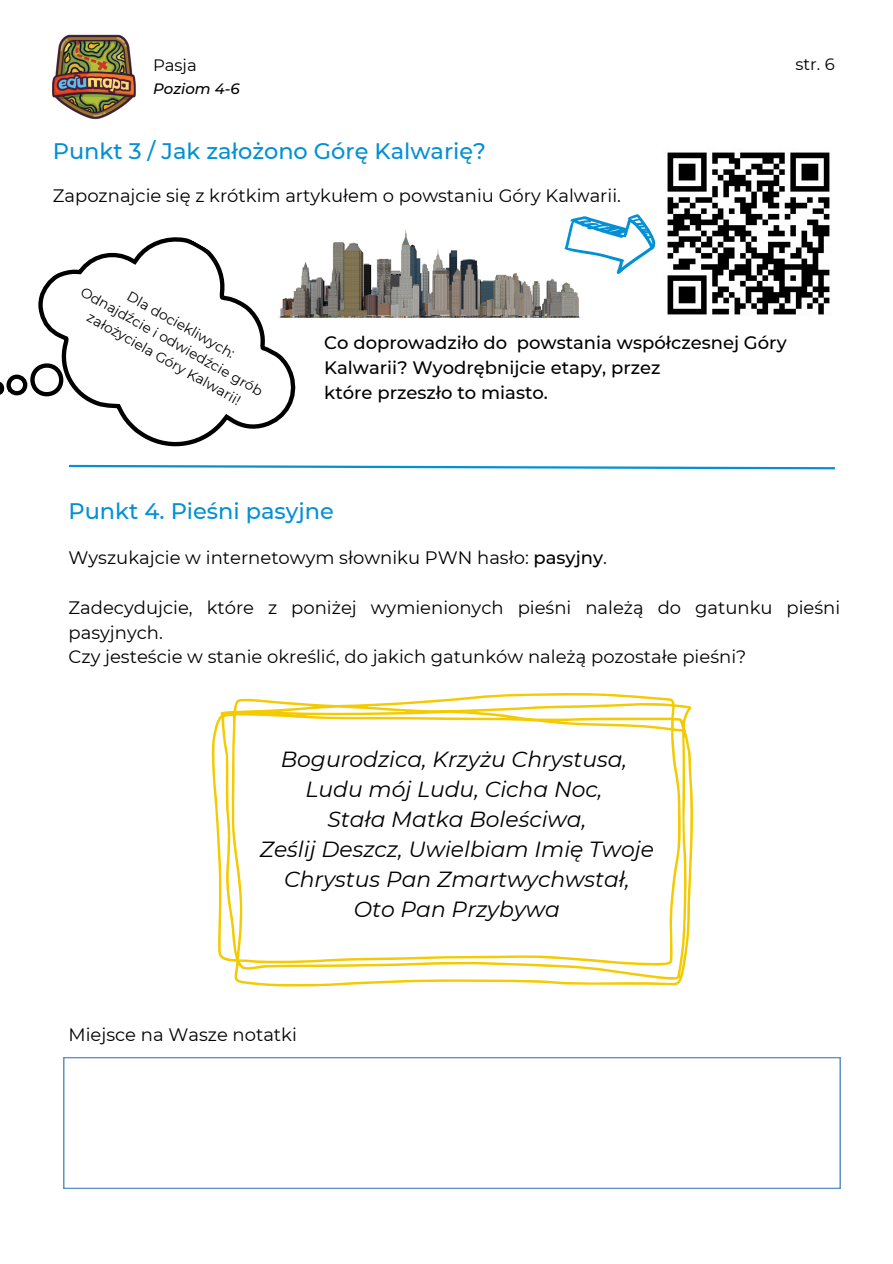
<style>
.page{position:relative;width:893px;height:1264px;background:#fff}
.page>*{position:absolute;margin:0;border:0;box-sizing:border-box;transform-origin:0 0}
.t1{font:500 22.5px "Montserrat";color:#0490d4}
.t2{font:italic 21.9px "Montserrat";color:#000}
.t3{font:18px/24.8px "Montserrat";color:#000}
.t4{font:500 18px/24.8px "Montserrat";color:#000}
.t5{font:16.5px "Montserrat";color:#000}
.t6{font:italic 500 15px "Montserrat";color:#000}
.t7{font:13.95px "Montserrat";color:#000}
.s1{font-weight:500}
</style>
<div class="page">
<img style="left:667px;top:152px;width:163px;height:163px">
<svg style="left:0;top:237px;width:342px;height:210px"></svg>
<img style="left:52px;top:34px;width:84px;height:86px">
<svg style="left:569px;top:214px;width:87px;height:60px"></svg>
<img style="left:279px;top:229px;width:301px;height:88px">
<svg style="left:212px;top:693px;width:481px;height:293px"></svg>
<svg style="left:69px;top:464px;width:766px;height:6px"></svg>
<svg style="left:63px;top:1057px;width:777px;height:131px"></svg>
<p class="t5" style="left:153px;top:55px;width:45px">Pasja</p>
<p class="t6" style="left:153px;top:79px;width:88px">Poziom 4-6</p>
<p class="t1" style="left:53px;top:137px;width:435px">Punkt 3 / Jak założono Górę Kalwarię?</p>
<p class="t3" style="left:53px;top:183px;width:569px">Zapoznajcie się z krótkim artykułem o powstaniu Góry Kalwarii.</p>
<p class="t5" style="left:795px;top:54px;width:41px">str. 6</p>
<p class="t7" style="left:86px;top:283px;width:208px;rotate:29deg">Odnajdźcie i odwiedźcie grób</p>
<p class="t7" style="left:132px;top:288px;width:123px;rotate:29deg">Dla dociekliwych:</p>
<p class="t7" style="left:92px;top:309px;width:175px;rotate:29deg">założyciela Góry Kalwarii!</p>
<p class="t4" style="left:324px;top:330px;width:464px">Co doprowadziło do powstania współczesnej Góry<br>Kalwarii? Wyodrębnijcie etapy, przez</p>
<p class="t4" style="left:324px;top:380px;width:225px">które przeszło to miasto.</p>
<p class="t1" style="left:69px;top:497px;width:267px">Punkt 4. Pieśni pasyjne</p>
<p class="t3" style="left:69px;top:545px;width:540px">Wyszukajcie w internetowym słowniku PWN hasło: <span class="s1">pasyjny</span>.</p>
<p class="t3" style="left:69px;top:595px;width:773px">Zadecydujcie, które z poniżej wymienionych pieśni należą do gatunku pieśni pasyjnych.</p>
<p class="t3" style="left:69px;top:644px;width:679px">Czy jesteście w stanie określić, do jakich gatunków należą pozostałe pieśni?</p>
<p class="t2" style="left:281px;top:745px;width:348px">Bogurodzica, Krzyżu Chrystusa,</p>
<p class="t2" style="left:305px;top:775px;width:298px">Ludu mój Ludu, Cicha Noc,</p>
<p class="t2" style="left:327px;top:805px;width:260px">Stała Matka Boleściwa,</p>
<p class="t2" style="left:260px;top:835px;width:395px">Ześlij Deszcz, Uwielbiam Imię Twoje</p>
<p class="t2" style="left:284px;top:865px;width:347px">Chrystus Pan Zmartwychwstał,</p>
<p class="t2" style="left:354px;top:895px;width:207px">Oto Pan Przybywa</p>
<p class="t3" style="left:69px;top:1022px;width:230px">Miejsce na Wasze notatki</p>
</div>
